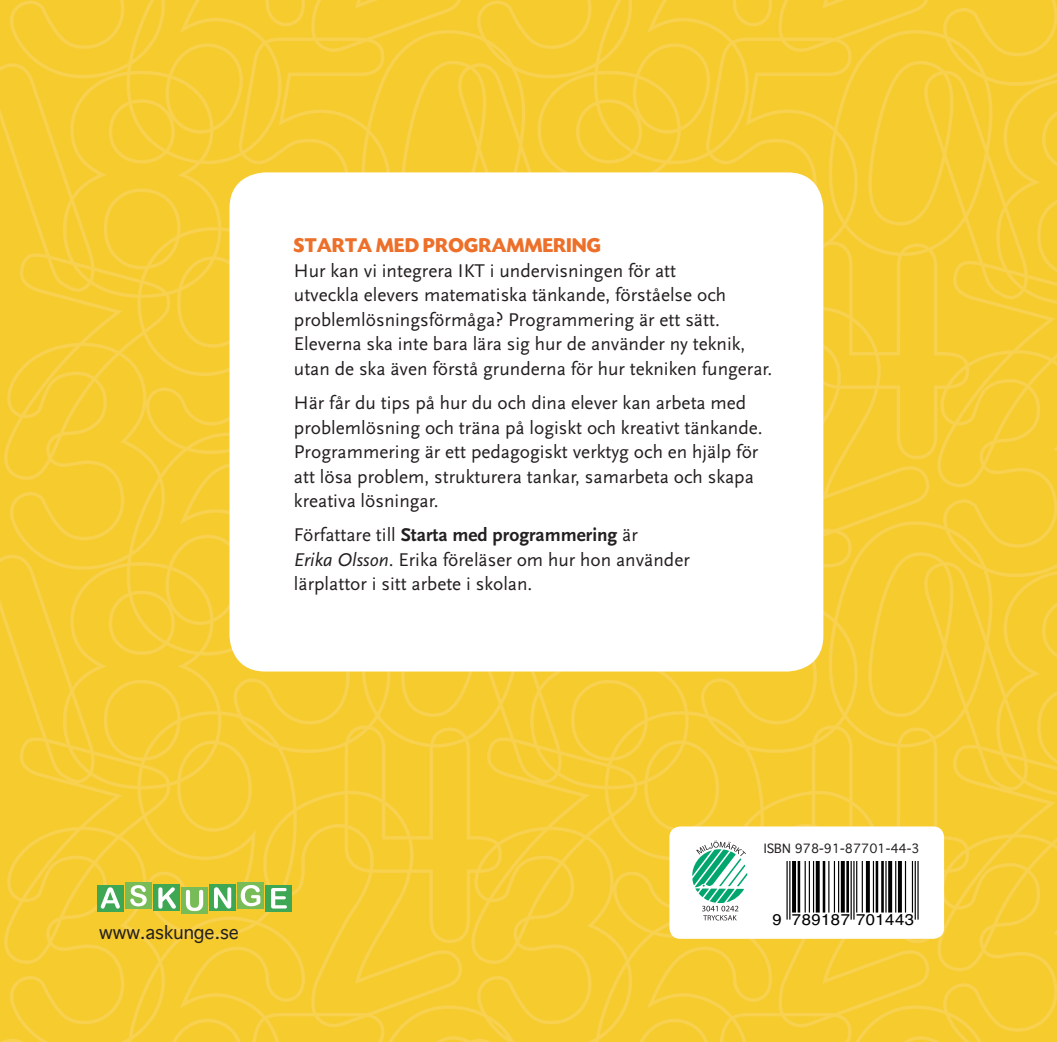
<style>
.page{position:relative;width:1057px;height:1042px;background:#fff}
.page>*{position:absolute;margin:0;border:0;box-sizing:border-box;transform-origin:0 0}
.Ingress{font:700 21px "Today SHOP";letter-spacing:.02em;color:#ed702a}
.Brödtext{font:19.25px/24.5px "Scala Sans";color:#231f20}
.Bröd_blank{font:19.25px/24.5px "Scala Sans";color:#231f20}
.Brödtext-2{font:17.5px "Geneva";color:#231f20}
.t1{font:15.58px "Helvetica";letter-spacing:.025em;color:#000;scale:1.07 1}
.Brödtext-3{font:12.25px "Geneva";color:#231f20}
.s1{font-weight:700}
.s2{font-style:italic}
</style>
<div class="page">
<img style="left:0;top:0;width:1057px;height:1042px">
<div style="left:230px;top:173px;width:592px;height:497px;background:#fff;border-radius:35px"></div>
<div style="left:229px;top:172px;width:594px;height:499px;border:2px solid #fff;border-radius:35px"></div>
<div style="left:670px;top:827px;width:273px;height:111px;background:#fff;border-radius:10px"></div>
<div style="left:669px;top:826px;width:275px;height:113px;border:2px solid #fff;border-radius:10px"></div>
<div style="left:682px;top:837px;width:74px;height:100px;background:#fff"></div>
<svg style="left:1043px;top:412px;width:14px;height:630px;background:#f6cb32"></svg>
<svg style="left:692px;top:840px;width:55px;height:80px"></svg>
<div style="left:97px;top:885px;width:27px;height:26px;background:#3ea754"></div>
<svg style="left:101px;top:887px;width:19px;height:21px"></svg>
<div style="left:125px;top:882px;width:27px;height:27px;background:#77bc56"></div>
<svg style="left:130px;top:885px;width:17px;height:21px"></svg>
<div style="left:209px;top:884px;width:27px;height:27px;background:#3ea754"></div>
<svg style="left:214px;top:887px;width:17px;height:21px"></svg>
<div style="left:153px;top:884px;width:27px;height:27px;background:#3ea754"></div>
<svg style="left:158px;top:887px;width:18px;height:21px"></svg>
<div style="left:181px;top:887px;width:27px;height:27px;background:#77bc56"></div>
<svg style="left:186px;top:890px;width:17px;height:21px"></svg>
<div style="left:237px;top:882px;width:27px;height:27px;background:#77bc56"></div>
<svg style="left:241px;top:885px;width:19px;height:21px"></svg>
<div style="left:265px;top:885px;width:27px;height:27px;background:#3ea754"></div>
<svg style="left:271px;top:888px;width:16px;height:20px"></svg>
<hr style="left:786px;top:861px;width:1px;height:58px;background:#000">
<hr style="left:789px;top:861px;width:1px;height:58px;background:#000">
<svg style="left:792px;top:861px;width:4px;height:51px"></svg>
<hr style="left:797px;top:861px;width:3px;height:51px;background:#000">
<hr style="left:804px;top:861px;width:1px;height:51px;background:#000">
<hr style="left:809px;top:861px;width:1px;height:51px;background:#000">
<hr style="left:813px;top:861px;width:1px;height:51px;background:#000">
<hr style="left:816px;top:861px;width:3px;height:51px;background:#000">
<hr style="left:822px;top:861px;width:3px;height:51px;background:#000">
<hr style="left:828px;top:861px;width:1px;height:51px;background:#000">
<hr style="left:834px;top:861px;width:1px;height:51px;background:#000">
<hr style="left:838px;top:861px;width:1px;height:51px;background:#000">
<hr style="left:841px;top:861px;width:3px;height:51px;background:#000">
<hr style="left:846px;top:861px;width:3px;height:51px;background:#000">
<hr style="left:850px;top:861px;width:1px;height:58px;background:#000">
<hr style="left:853px;top:861px;width:1px;height:58px;background:#000">
<hr style="left:856px;top:861px;width:1px;height:51px;background:#000">
<hr style="left:861px;top:861px;width:2px;height:51px;background:#000">
<hr style="left:866px;top:861px;width:3px;height:51px;background:#000">
<hr style="left:873px;top:861px;width:1px;height:51px;background:#000">
<hr style="left:875px;top:861px;width:3px;height:51px;background:#000">
<hr style="left:881px;top:861px;width:2px;height:51px;background:#000">
<hr style="left:885px;top:861px;width:1px;height:51px;background:#000">
<svg style="left:888px;top:861px;width:4px;height:51px"></svg>
<hr style="left:895px;top:861px;width:1px;height:51px;background:#000">
<svg style="left:898px;top:861px;width:4px;height:51px"></svg>
<hr style="left:905px;top:861px;width:1px;height:51px;background:#000">
<hr style="left:912px;top:861px;width:1px;height:51px;background:#000">
<hr style="left:914px;top:861px;width:1px;height:58px;background:#000">
<hr style="left:917px;top:861px;width:1px;height:58px;background:#000">
<p class="Ingress" style="left:294px;top:234px;width:308px">STARTA MED PROGRAMMERING</p>
<p class="Brödtext" style="left:294px;top:258px;width:480px">Hur kan vi integrera IKT i undervisningen för att<br>utveckla elevers matematiska tänkande, förståelse och problemlösningsförmåga? Programmering är ett sätt.<br>Eleverna ska inte bara lära sig hur de använder ny teknik, utan de ska även förstå grunderna för hur tekniken fungerar.</p>
<p class="Bröd_blank" style="left:294px;top:391px;width:470px">Här får du tips på hur du och dina elever kan arbeta med problemlösning och träna på logiskt och kreativt tänkande.</p>
<p class="Brödtext" style="left:294px;top:440px;width:466px">Programmering är ett pedagogiskt verktyg och en hjälp för att lösa problem, strukturera tankar, samarbeta och skapa kreativa lösningar.</p>
<p class="Bröd_blank" style="left:294px;top:523px;width:397px">Författare till <span class="s1">Starta med programmering</span> är<br><span class="s2">Erika Olsson</span>. Erika föreläser om hur hon använder lärplattor i sitt arbete i skolan.</p>
<p class="Brödtext-2" style="left:99px;top:917px;width:141px">www.askunge.se</p>
<p class="Brödtext-3" style="left:764px;top:838px;width:157px">ISBN 978-91-87701-44-3</p>
<p class="t1" style="left:772px;top:907px;width:134px">9 789187 701443</p>
</div>
